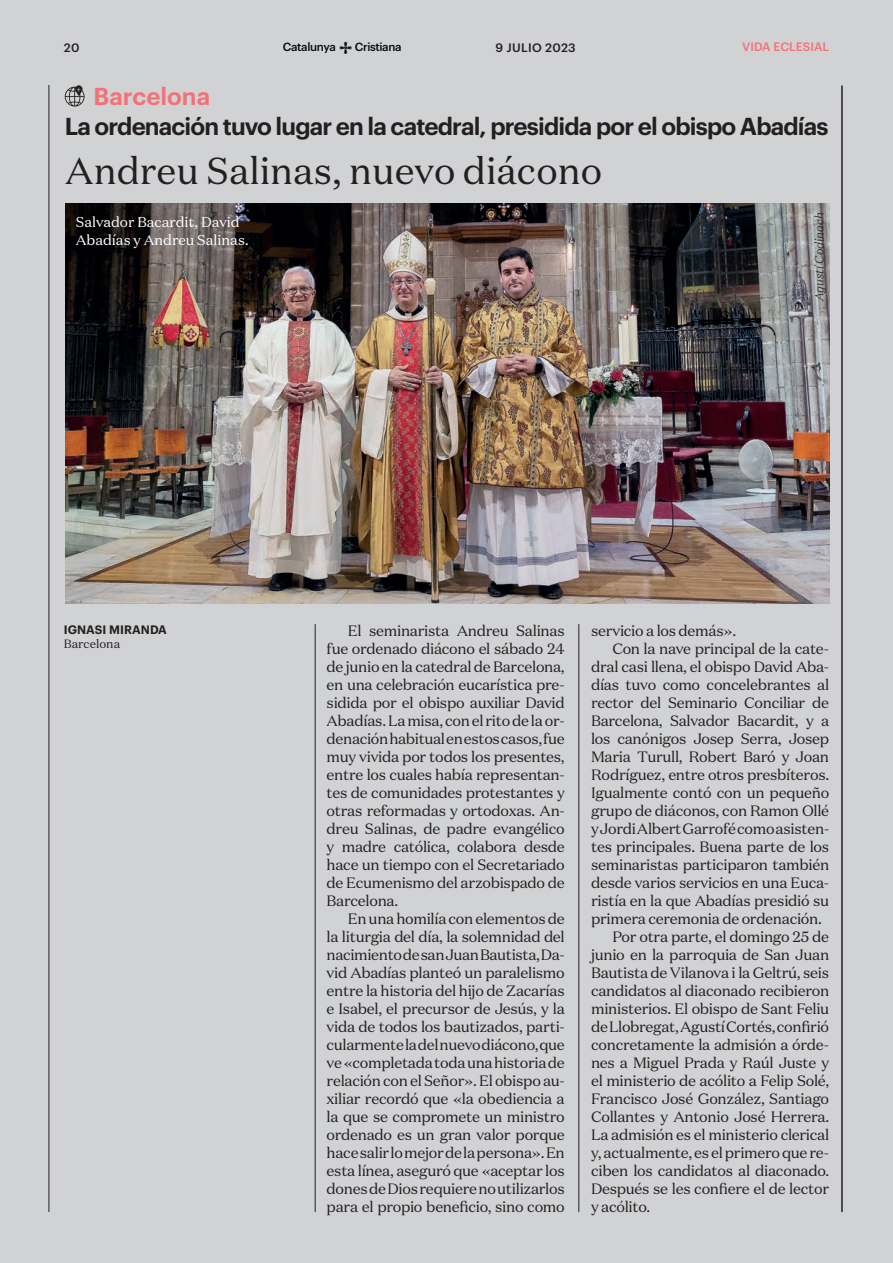
<style>
.page{position:relative;width:893px;height:1263px;background:#d1d2d4}
.page>*{position:absolute;margin:0;border:0;box-sizing:border-box;transform-origin:0 0}
.t1{font:37.5px "Domaine Text";color:#231f20}
.t2{font:600 24px "Graphik";letter-spacing:-.035em;color:#231f20}
.t3{font:600 24px "Graphik";color:#f27278}
.t4{font:15px/18px "Domaine Text";letter-spacing:-.02em;color:#231f20;text-align:justify}
.t5{font:14.25px/18px "Domaine Text";color:#fff}
.t6{font:italic 300 12px "Domaine Text";color:#231f20}
.t7{font:600 12px "Graphik";letter-spacing:.005em;color:#231f20}
.t8{font:500 12px "Graphik";letter-spacing:.025em;color:#231f20}
.t9{font:500 12px "Graphik";color:#f27278}
.t10{font:12px "Domaine Text";color:#231f20}
.t11{font:500 11.55px "Graphik";letter-spacing:-.03em;color:#07090c}
</style>
<div class="page">
<hr style="left:49px;top:85px;width:1px;height:1127px;background:#231f20">
<svg style="left:339px;top:42px;width:13px;height:12px"></svg>
<hr style="left:842px;top:85px;width:1px;height:1127px;background:#231f20">
<hr style="left:315px;top:624px;width:1px;height:588px;background:#231f20">
<hr style="left:579px;top:624px;width:1px;height:588px;background:#231f20">
<img style="left:65px;top:203px;width:764px;height:400px">
<svg style="left:65px;top:85px;width:20px;height:22px"></svg>
<p class="t8" style="left:64px;top:38px;width:17px">20</p>
<p class="t11" style="left:283px;top:38px;width:54px">Catalunya</p>
<p class="t11" style="left:355px;top:38px;width:48px">Cristiana</p>
<p class="t8" style="left:495px;top:38px;width:82px">9 JULIO 2023</p>
<p class="t9" style="left:742px;top:38px;width:89px">VIDA ECLESIAL</p>
<h2 class="t3" style="left:94px;top:78px;width:118px">Barcelona</h2>
<h2 class="t2" style="left:65px;top:108px;width:765px">La ordenación tuvo lugar en la catedral, presidida por el obispo Abadías</h2>
<h1 class="t1" style="left:65px;top:147px;width:538px">Andreu Salinas, nuevo diácono</h1>
<p class="t5" style="left:76px;top:213px;width:174px">Salvador Bacardit, David<br>Abadías y Andreu Salinas.</p>
<p class="t6" style="left:812px;top:301px;width:91px;rotate:-90deg">Agustí Codinach</p>
<p class="t7" style="left:64px;top:620px;width:105px">IGNASI MIRANDA</p>
<p class="t10" style="left:64px;top:636px;width:58px">Barcelona</p>
<p class="t4" style="left:327px;top:621px;width:240px;text-indent:21px">El seminarista Andreu Salinas fue ordenado diácono el sábado 24 de junio en la catedral de Barcelona, en una celebración eucarística pre&shy;sidida por el obispo auxiliar David Abadías. La misa, con el rito de la or&shy;denación habitual en estos casos, fue muy vivida por todos los presentes, entre los cuales había representan&shy;tes de comunidades protestantes y otras reformadas y ortodoxas. An&shy;dreu Salinas, de padre evangélico y madre católica, colabora desde hace un tiempo con el Secretariado de Ecumenismo del arzobispado de Barcelona.</p>
<p class="t4" style="left:327px;top:909px;width:240px;text-indent:21px">En una homilía con elementos de la liturgia del día, la solemnidad del nacimiento de san Juan Bautista, Da&shy;vid Abadías planteó un paralelismo entre la historia del hijo de Zacarías e Isabel, el precursor de Jesús, y la vida de todos los bautizados, parti&shy;cularmente la del nuevo diácono, que ve «completada toda una historia de relación con el Señor». El obispo au&shy;xiliar recordó que «la obediencia a la que se compromete un ministro ordenado es un gran valor porque hace salir lo mejor de la persona». En esta línea, aseguró que «aceptar los dones de Dios requiere no utilizarlos para el propio beneficio, sino como</p>
<p class="t4" style="left:591px;top:621px;width:147px">servicio a los demás».</p>
<p class="t4" style="left:612px;top:639px;width:218px">Con la nave principal de la cate-</p>
<p class="t4" style="left:591px;top:657px;width:240px">dral casi llena, el obispo David Aba-</p>
<p class="t4" style="left:591px;top:675px;width:240px">días tuvo como concelebrantes al</p>
<p class="t4" style="left:591px;top:693px;width:240px">rector del Seminario Conciliar de</p>
<p class="t4" style="left:591px;top:711px;width:240px">Barcelona, Salvador Bacardit, y a</p>
<p class="t4" style="left:591px;top:729px;width:240px">los canónigos Josep Serra, Josep</p>
<p class="t4" style="left:591px;top:747px;width:240px">Maria Turull, Robert Baró y Joan</p>
<p class="t4" style="left:591px;top:765px;width:240px">Rodríguez, entre otros presbíteros.</p>
<p class="t4" style="left:591px;top:783px;width:240px">Igualmente contó con un pequeño</p>
<p class="t4" style="left:591px;top:801px;width:240px">grupo de diáconos, con Ramon Ollé</p>
<p class="t4" style="left:591px;top:819px;width:240px">y Jordi Albert Garrofé como asisten-</p>
<p class="t4" style="left:591px;top:837px;width:240px">tes principales. Buena parte de los</p>
<p class="t4" style="left:591px;top:855px;width:240px">seminaristas participaron también</p>
<p class="t4" style="left:591px;top:873px;width:240px">desde varios servicios en una Euca-</p>
<p class="t4" style="left:591px;top:891px;width:240px">ristía en la que Abadías presidió su</p>
<p class="t4" style="left:591px;top:909px;width:232px">primera ceremonia de ordenación.</p>
<p class="t4" style="left:612px;top:927px;width:218px">Por otra parte, el domingo 25 de</p>
<p class="t4" style="left:591px;top:945px;width:240px">junio en la parroquia de San Juan</p>
<p class="t4" style="left:591px;top:963px;width:240px">Bautista de Vilanova i la Geltrú, seis</p>
<p class="t4" style="left:591px;top:981px;width:240px">candidatos al diaconado recibieron</p>
<p class="t4" style="left:591px;top:999px;width:240px">ministerios. El obispo de Sant Feliu</p>
<p class="t4" style="left:591px;top:1017px;width:240px">de Llobregat, Agustí Cortés, confirió</p>
<p class="t4" style="left:591px;top:1035px;width:240px">concretamente la admisión a órde-</p>
<p class="t4" style="left:591px;top:1053px;width:240px">nes a Miguel Prada y Raúl Juste y</p>
<p class="t4" style="left:591px;top:1071px;width:240px">el ministerio de acólito a Felip Solé,</p>
<p class="t4" style="left:591px;top:1089px;width:240px">Francisco José González, Santiago</p>
<p class="t4" style="left:591px;top:1107px;width:240px">Collantes y Antonio José Herrera.</p>
<p class="t4" style="left:591px;top:1125px;width:240px">La admisión es el ministerio clerical</p>
<p class="t4" style="left:591px;top:1143px;width:240px">y, actualmente, es el primero que re-</p>
<p class="t4" style="left:591px;top:1161px;width:240px">ciben los candidatos al diaconado.</p>
<p class="t4" style="left:591px;top:1179px;width:240px">Después se les confiere el de lector</p>
<p class="t4" style="left:591px;top:1197px;width:61px">y acólito.</p>
</div>
